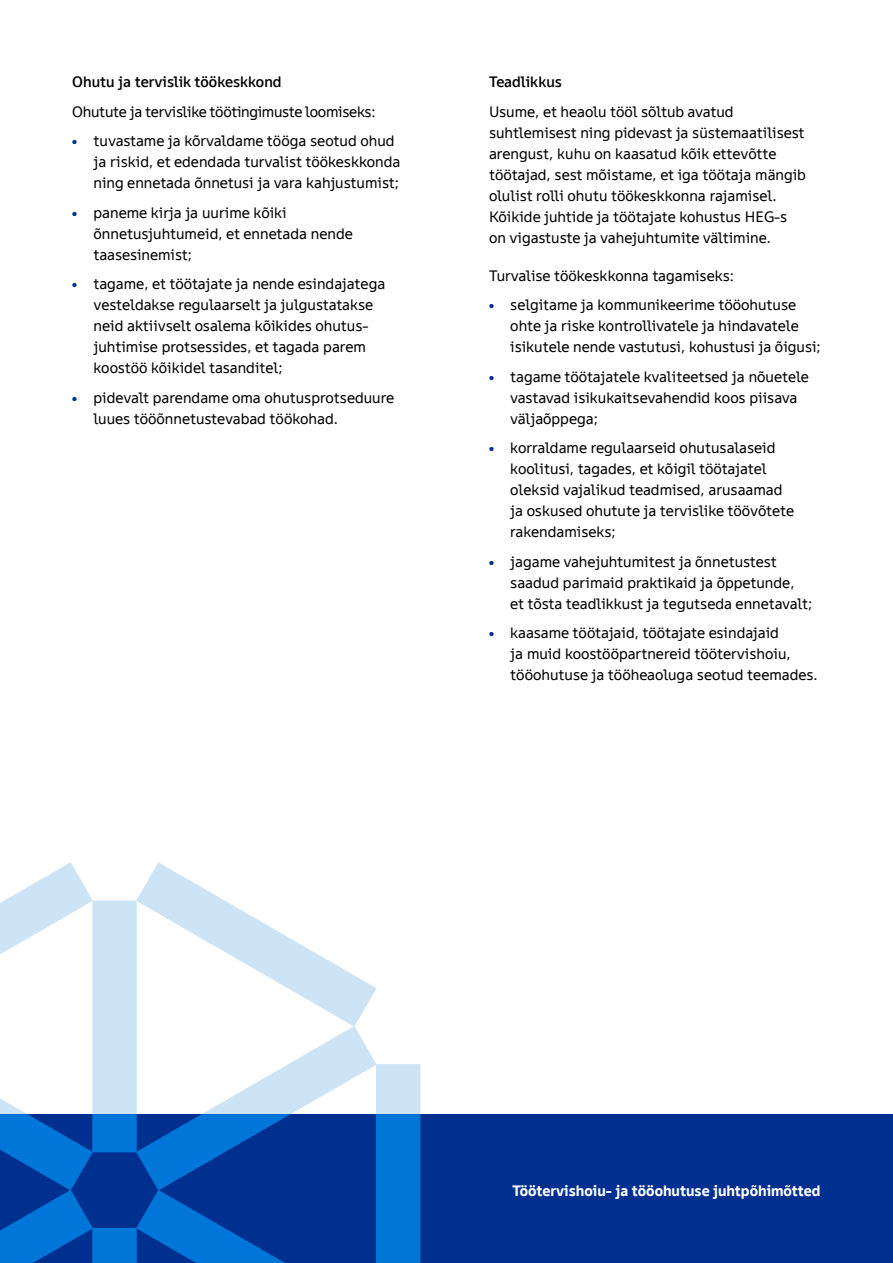
<style>
.page{position:relative;width:893px;height:1263px;background:#fff}
.page>*{position:absolute;margin:0;border:0;box-sizing:border-box;transform-origin:0 0}
.tekst{font:15px/21px "TT Fellows";color:#000}
.tekst-2{font:15px "TT Fellows";letter-spacing:-.02em;color:#000}
.tekst-3{font:15px "TT Fellows Dm Bd";color:#fff}
.alapealkiri_2{font:500 15px "TT Fellows";color:#000}
.tekst-4{font:500 15px "TT Fellows";color:#000}
.s1{font-weight:900;color:#00308f}
</style>
<div class="page">
<svg style="left:0;top:862px;width:420px;height:252px"></svg>
<div style="left:0;top:1114px;width:893px;height:149px;background:#00308f"></div>
<svg style="left:0;top:1114px;width:420px;height:149px"></svg>
<p class="alapealkiri_2" style="left:72px;top:73px;width:211px">Ohutu ja tervislik töökeskkond</p>
<p class="tekst-2" style="left:72px;top:103px;width:305px">Ohutute ja tervislike töötingimuste loomiseks:</p>
<p class="tekst" style="left:94px;top:130px;width:308px;text-indent:-21px"><span class="s1">•</span> tuvastame ja kõrvaldame tööga seotud ohud ja riskid, et edendada turvalist töökeskkonda ning ennetada õnnetusi ja vara kahjustumist;</p>
<p class="tekst" style="left:94px;top:202px;width:261px;text-indent:-21px"><span class="s1">•</span> paneme kirja ja uurime kõiki õnnetusjuhtumeid, et ennetada nende taasesinemist;</p>
<p class="tekst" style="left:94px;top:273px;width:293px;text-indent:-21px"><span class="s1">•</span> tagame, et töötajate ja nende esindajatega vesteldakse regulaarselt ja julgustatakse neid aktiivselt osalema kõikides ohutus&shy;juhtimise protsessides, et tagada parem koostöö kõikidel tasanditel;</p>
<p class="tekst" style="left:94px;top:387px;width:302px;text-indent:-21px"><span class="s1">•</span> pidevalt parendame oma ohutusprotseduure luues tööõnnetustevabad töökohad.</p>
<p class="tekst-4" style="left:489px;top:73px;width:74px">Teadlikkus</p>
<p class="tekst" style="left:489px;top:101px;width:318px">Usume, et heaolu tööl sõltub avatud suhtlemisest ning pidevast ja süstemaatilisest arengust, kuhu on kaasatud kõik ettevõtte töötajad, sest mõistame, et iga töötaja mängib olulist rolli ohutu töökeskkonna rajamisel.<br>Kõikide juhtide ja töötajate kohustus HEG-s on vigastuste ja vahejuhtumite vältimine.</p>
<p class="tekst" style="left:489px;top:265px;width:247px">Turvalise töökeskkonna tagamiseks:</p>
<p class="tekst" style="left:510px;top:294px;width:312px;text-indent:-21px"><span class="s1">•</span> selgitame ja kommunikeerime tööohutuse ohte ja riske kontrollivatele ja hindavatele isikutele nende vastutusi, kohustusi ja õigusi;</p>
<p class="tekst" style="left:510px;top:366px;width:300px;text-indent:-21px"><span class="s1">•</span> tagame töötajatele kvaliteetsed ja nõuetele vastavad isikukaitsevahendid koos piisava väljaõppega;</p>
<p class="tekst" style="left:510px;top:437px;width:286px;text-indent:-21px"><span class="s1">•</span> korraldame regulaarseid ohutusalaseid koolitusi, tagades, et kõigil töötajatel oleksid vajalikud teadmised, arusaamad ja oskused ohutute ja tervislike töövõtete rakendamiseks;</p>
<p class="tekst" style="left:510px;top:551px;width:304px;text-indent:-21px"><span class="s1">•</span> jagame vahejuhtumitest ja õnnetustest saadud parimaid praktikaid ja õppetunde,<br>et tõsta teadlikkust ja tegutseda ennetavalt;</p>
<p class="tekst" style="left:510px;top:622px;width:309px;text-indent:-21px"><span class="s1">•</span> kaasame töötajaid, töötajate esindajaid<br>ja muid koostööpartnereid töötervishoiu, tööohutuse ja tööheaoluga seotud teemades.</p>
<p class="tekst-3" style="left:512px;top:1181px;width:310px">Töötervishoiu- ja tööohutuse juhtpõhimõtted</p>
</div>
